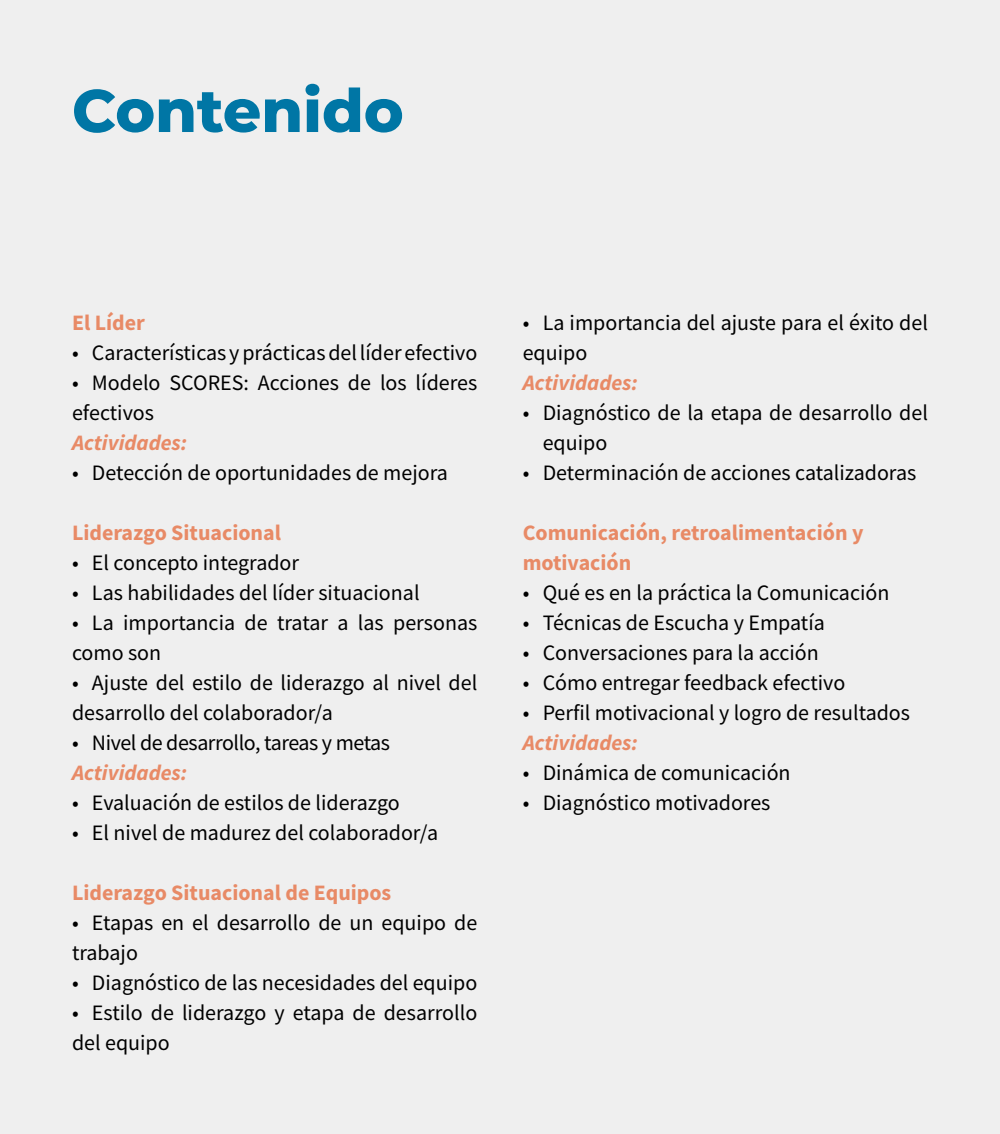
<style>
.page{position:relative;width:1000px;height:1134px;background:#efefef}
.page>*{position:absolute;margin:0;border:0;box-sizing:border-box;transform-origin:0 0}
.t1{font:800 60px "Montserrat";color:#0076a5}
.t2{font:22px/30px "Source Sans Pro";color:#000}
.t3{font:700 22px/30px "Source Sans Pro";color:#e88a66}
.t4{font:italic 700 22px "Source Sans Pro";color:#e88a66}
.t5{font:22px "Source Sans Pro";letter-spacing:-.02em;color:#000}
</style>
<div class="page">
<h1 class="t1" style="left:72px;top:67px;width:333px">Contenido</h1>
<p class="t3" style="left:72px;top:307px;width:74px">El Líder</p>
<p class="t2" style="left:72px;top:338px;width:407px">• Características y prácticas del líder efectivo</p>
<p class="t2" style="left:72px;top:368px;width:407px">• Modelo SCORES: Acciones de los líderes efectivos</p>
<p class="t4" style="left:72px;top:428px;width:117px">Actividades:</p>
<p class="t2" style="left:72px;top:458px;width:377px">• Detección de oportunidades de mejora</p>
<p class="t3" style="left:72px;top:517px;width:211px">Liderazgo Situacional</p>
<p class="t2" style="left:72px;top:548px;width:229px">• El concepto integrador</p>
<p class="t2" style="left:72px;top:578px;width:349px">• Las habilidades del líder situacional</p>
<p class="t2" style="left:72px;top:608px;width:407px">• La importancia de tratar a las personas como son</p>
<p class="t2" style="left:72px;top:668px;width:407px">• Ajuste del estilo de liderazgo al nivel del desarrollo del colaborador/a</p>
<p class="t5" style="left:72px;top:729px;width:320px">• Nivel de desarrollo, tareas y metas</p>
<p class="t4" style="left:72px;top:758px;width:117px">Actividades:</p>
<p class="t2" style="left:72px;top:788px;width:329px">• Evaluación de estilos de liderazgo</p>
<p class="t2" style="left:72px;top:818px;width:368px">• El nivel de madurez del colaborador/a</p>
<p class="t3" style="left:72px;top:877px;width:321px">Liderazgo Situacional de Equipos</p>
<p class="t2" style="left:72px;top:908px;width:407px">• Etapas en el desarrollo de un equipo de trabajo</p>
<p class="t2" style="left:72px;top:968px;width:407px">• Diagnóstico de las necesidades del equipo</p>
<p class="t2" style="left:72px;top:998px;width:407px">• Estilo de liderazgo y etapa de desarrollo del equipo</p>
<p class="t2" style="left:523px;top:308px;width:407px">• La importancia del ajuste para el éxito del equipo</p>
<p class="t4" style="left:523px;top:368px;width:117px">Actividades:</p>
<p class="t2" style="left:543px;top:398px;width:387px;text-indent:-20px">• Diagnóstico de la etapa de desarrollo del equipo</p>
<p class="t2" style="left:523px;top:458px;width:395px">• Determinación de acciones catalizadoras</p>
<p class="t3" style="left:523px;top:518px;width:342px">Comunicación, retroalimentación y motivación</p>
<p class="t2" style="left:523px;top:578px;width:368px">• Qué es en la práctica la Comunicación</p>
<p class="t2" style="left:523px;top:608px;width:304px">• Técnicas de Escucha y Empatía</p>
<p class="t2" style="left:523px;top:638px;width:298px">• Conversaciones para la acción</p>
<p class="t2" style="left:523px;top:668px;width:324px">• Cómo entregar feedback efectivo</p>
<p class="t2" style="left:523px;top:698px;width:389px">• Perfil motivacional y logro de resultados</p>
<p class="t4" style="left:523px;top:728px;width:117px">Actividades:</p>
<p class="t2" style="left:523px;top:758px;width:269px">• Dinámica de comunicación</p>
<p class="t2" style="left:523px;top:788px;width:249px">• Diagnóstico motivadores</p>
</div>
